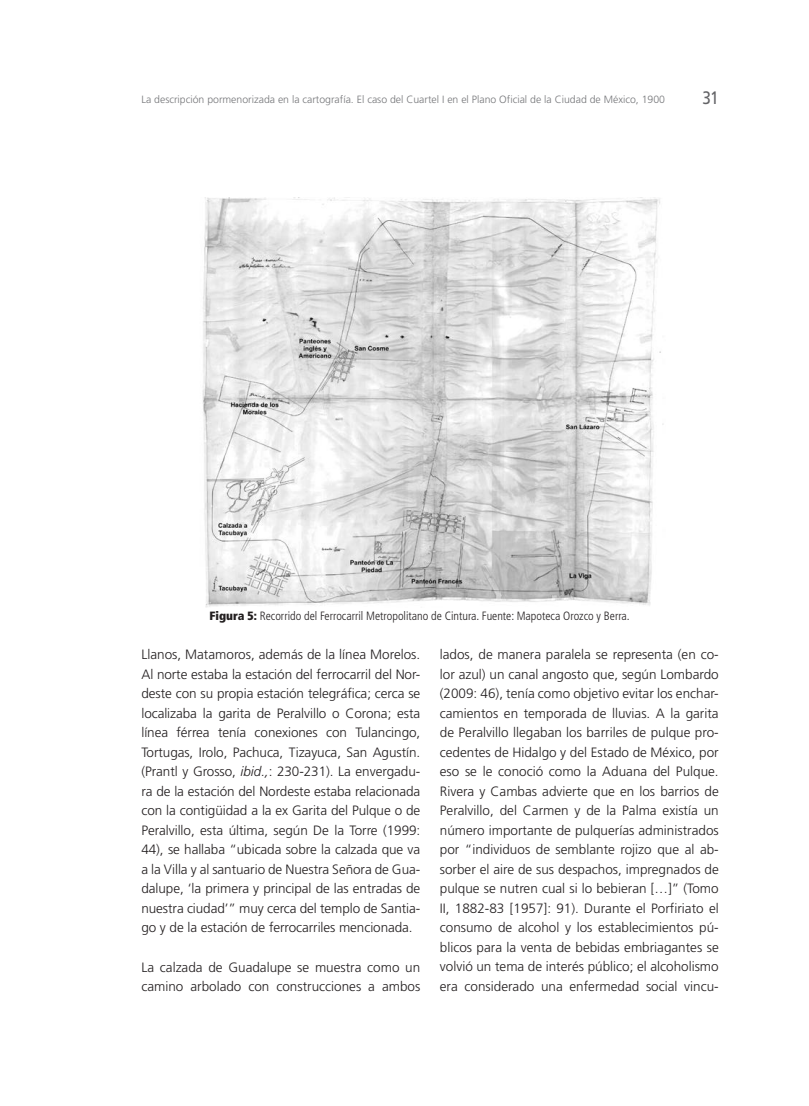
<style>
.page{position:relative;width:809px;height:1106px;background:#fff}
.page>*{position:absolute;margin:0;border:0;box-sizing:border-box;transform-origin:0 0}
.t1{font:18px "Frutiger";color:#636366;scale:.85 1}
.Cuerpo{font:300 13.5px/19.5px "Frutiger";color:#231f20;text-align:justify}
.fig{font:300 condensed 12px "Frutiger";color:#231f20}
.t2{font:300 10.5px "Frutiger";color:#757679}
.s1{font-weight:900}
.s2{font-style:italic}
</style>
<div class="page">
<img style="left:202px;top:197px;width:462px;height:410px">
<p class="t2" style="left:141px;top:93px;width:525px">La descripción pormenorizada en la cartografía. El caso del Cuartel I en el Plano Oficial de la Ciudad de México, 1900</p>
<h1 class="t1" style="left:702px;top:87px;width:21px">31</h1>
<p class="fig" style="left:209px;top:609px;width:421px"><span class="s1">Figura 5:</span> Recorrido del Ferrocarril Metropolitano de Cintura. Fuente: Mapoteca Orozco y Berra.</p>
<p class="Cuerpo" style="left:141px;top:645px;width:280px">Llanos, Matamoros, además de la línea Morelos.<br>Al norte estaba la estación del ferrocarril del Nor&shy;deste con su propia estación telegráfica; cerca se localizaba la garita de Peralvillo o Corona; esta línea férrea tenía conexiones con Tulancingo, Tortugas, Irolo, Pachuca, Tizayuca, San Agustín. (Prantl y Grosso, <span class="s2">ibid.,</span>: 230-231). La envergadu&shy;ra de la estación del Nordeste estaba relacionada con la contigüidad a la ex Garita del Pulque o de Peralvillo, esta última, según De la Torre (1999:<br>44), se hallaba “ubicada sobre la calzada que va a la Villa y al santuario de Nuestra Señora de Gua&shy;dalupe, ‘la primera y principal de las entradas de nuestra ciudad’” muy cerca del templo de Santia&shy;go y de la estación de ferrocarriles mencionada.</p>
<p class="Cuerpo" style="left:141px;top:956px;width:280px">La calzada de Guadalupe se muestra como un camino arbolado con construcciones a ambos</p>
<p class="Cuerpo" style="left:439px;top:644px;width:280px">lados, de manera paralela se representa (en co&shy;lor azul) un canal angosto que, según Lombardo (2009: 46), tenía como objetivo evitar los enchar&shy;camientos en temporada de lluvias. A la garita de Peralvillo llegaban los barriles de pulque pro&shy;cedentes de Hidalgo y del Estado de México, por eso se le conoció como la Aduana del Pulque.<br>Rivera y Cambas advierte que en los barrios de Peralvillo, del Carmen y de la Palma existía un número importante de pulquerías administrados por “individuos de semblante rojizo que al ab&shy;sorber el aire de sus despachos, impregnados de pulque se nutren cual si lo bebieran […]” (Tomo II, 1882-83 [1957]: 91). Durante el Porfiriato el consumo de alcohol y los establecimientos pú&shy;blicos para la venta de bebidas embriagantes se volvió un tema de interés público; el alcoholismo era considerado una enfermedad social vincu-</p>
</div>
